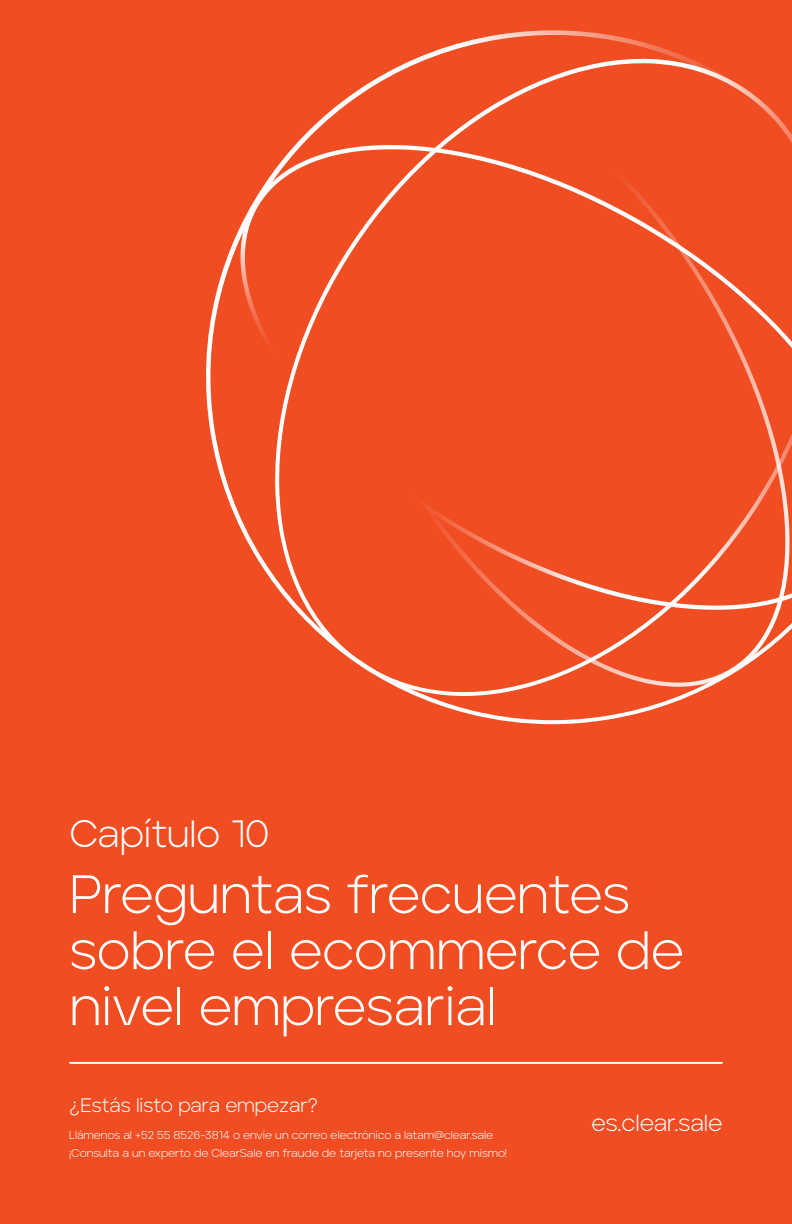
<style>
.page{position:relative;width:792px;height:1224px;background:#f04d23}
.page>*{position:absolute;margin:0;border:0;box-sizing:border-box;transform-origin:0 0}
.t1{font:300 54px/56px "Aventa";letter-spacing:-.005em;color:#fff}
.t2{font:300 38px "Aventa";color:#fff}
.t3{font:300 23.2px "Aventa";color:#fff}
.t4{font:300 19.4px "Aventa";letter-spacing:-.005em;color:#fff}
.t5{font:300 11.4px/17.8px "Aventa";letter-spacing:-.005em;color:#fff}
</style>
<div class="page">
<svg style="left:206px;top:30px;width:483px;height:694px"></svg>
<svg style="left:273px;top:58px;width:436px;height:638px"></svg>
<svg style="left:293px;top:58px;width:499px;height:629px"></svg>
<svg style="left:230px;top:142px;width:562px;height:468px"></svg>
<hr style="left:69px;top:1062px;width:654px;height:2px;background:#fff">
<p class="t2" style="left:69px;top:810px;width:201px">Capítulo 10</p>
<p class="t1" style="left:69px;top:865px;width:616px">Preguntas frecuentes sobre el ecommerce de nivel empresarial</p>
<p class="t4" style="left:69px;top:1093px;width:251px">¿Estás listo para empezar?</p>
<p class="t5" style="left:69px;top:1126px;width:439px">Llámenos al +52 55 8526-3814 o envíe un correo electrónico a latam@clear.sale ¡Consulta a un experto de ClearSale en fraude de tarjeta no presente hoy mismo!</p>
<p class="t3" style="left:591px;top:1108px;width:133px">es.clear.sale</p>
</div>
